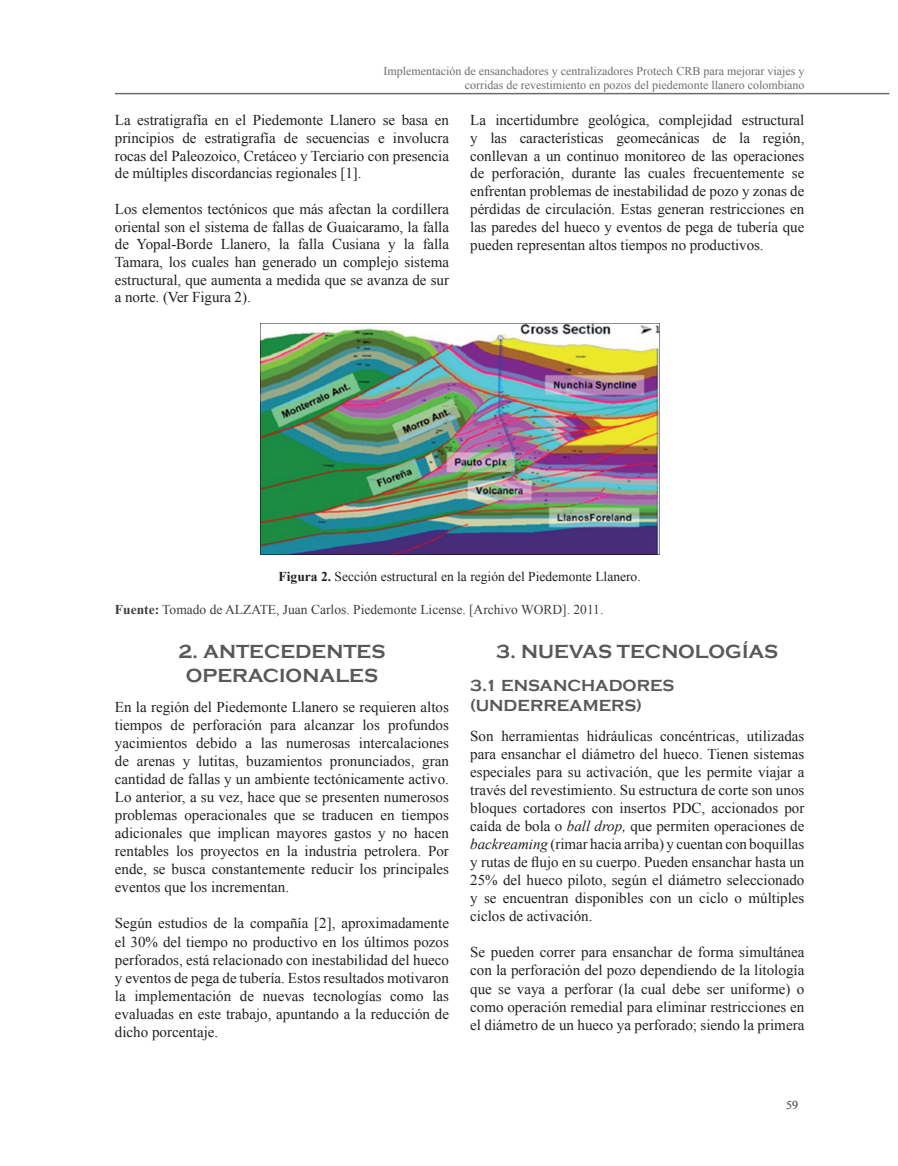
<style>
.page{position:relative;width:898px;height:1166px;background:#fff}
.page>*{position:absolute;margin:0;border:0;box-sizing:border-box;transform-origin:0 0}
.t1{font:700 19.5px/23.4px "Copperplate Gothic";color:#57585a;text-align:center}
.t2{font:700 16.5px/19.8px "Copperplate Gothic";color:#57585a}
.t3{font:15px/18px "Times New Roman";color:#231f20;text-align:justify}
.t4{font:13.5px "Times New Roman";color:#3e3e3f}
.t5{font:13.5px "Times New Roman";color:#231f20}
.t6{font:12px/14.4px "Times New Roman";color:#6c6d70;text-align:right}
.s1{font-weight:700}
.s2{font-style:italic}
</style>
<div class="page">
<hr style="left:115px;top:93px;width:774px;height:1px;background:#6c6d70">
<img style="left:260px;top:323px;width:399px;height:231px">
<p class="t6" style="left:383px;top:63px;width:422px">Implementación de ensanchadores y centralizadores Protech CRB para mejorar viajes y corridas de revestimiento en pozos del piedemonte llanero colombiano</p>
<p class="t3" style="left:115px;top:111px;width:335px">La estratigrafía en el Piedemonte Llanero se basa en principios de estratigrafía de secuencias e involucra rocas del Paleozoico, Cretáceo y Terciario con presencia de múltiples discordancias regionales [1].</p>
<p class="t3" style="left:115px;top:200px;width:335px">Los elementos tectónicos que más afectan la cordillera oriental son el sistema de fallas de Guaicaramo, la falla de Yopal-Borde Llanero, la falla Cusiana y la falla Tamara, los cuales han generado un complejo sistema estructural, que aumenta a medida que se avanza de sur a norte. (Ver Figura 2).</p>
<p class="t3" style="left:470px;top:111px;width:335px">La incertidumbre geológica, complejidad estructural y las características geomecánicas de la región, conllevan a un continuo monitoreo de las operaciones de perforación, durante las cuales frecuentemente se enfrentan problemas de inestabilidad de pozo y zonas de pérdidas de circulación. Estas generan restricciones en las paredes del hueco y eventos de pega de tubería que pueden representan altos tiempos no productivos.</p>
<p class="t5" style="left:278px;top:567px;width:363px"><span class="s1">Figura 2.</span> Sección estructural en la región del Piedemonte Llanero.</p>
<p class="t4" style="left:115px;top:600px;width:490px"><span class="s1">Fuente:</span> Tomado de ALZATE , Juan Carlos. Piedemonte License. [Archivo WORD]. 2011.</p>
<h1 class="t1" style="left:178px;top:640px;width:208px">2. ANTECEDENTES<br>OPERACIONALES</h1>
<p class="t3" style="left:115px;top:697px;width:335px">En la región del Piedemonte Llanero se requieren altos tiempos de perforación para alcanzar los profundos yacimientos debido a las numerosas intercalaciones de arenas y lutitas, buzamientos pronunciados, gran cantidad de fallas y un ambiente tectónicamente activo.<br>Lo anterior, a su vez, hace que se presenten numerosos problemas operacionales que se traducen en tiempos adicionales que implican mayores gastos y no hacen rentables los proyectos en la industria petrolera. Por ende, se busca constantemente reducir los principales eventos que los incrementan.</p>
<p class="t3" style="left:115px;top:913px;width:335px">Según estudios de la compañía [2], aproximadamente el 30% del tiempo no productivo en los últimos pozos perforados, está relacionado con inestabilidad del hueco y eventos de pega de tubería. Estos resultados motivaron la implementación de nuevas tecnologías como las evaluadas en este trabajo, apuntando a la reducción de dicho porcentaje.</p>
<h1 class="t1" style="left:496px;top:640px;width:283px">3. NUEVAS TECNOLOGÍAS</h1>
<p class="t2" style="left:470px;top:675px;width:206px">3.1 ENSANCHADORES (UNDERREAMERS)</p>
<p class="t3" style="left:470px;top:726px;width:335px">Son herramientas hidráulicas concéntricas, utilizadas para ensanchar el diámetro del hueco. Tienen sistemas especiales para su activación, que les permite viajar a través del revestimiento. Su estructura de corte son unos bloques cortadores con insertos PDC, accionados por caída de bola o <span class="s2">ball drop,</span> que permiten operaciones de <span class="s2">backreaming</span> (rimar hacia arriba) y cuentan con boquillas y rutas de flujo en su cuerpo. Pueden ensanchar hasta un 25% del hueco piloto, según el diámetro seleccionado y se encuentran disponibles con un ciclo o múltiples ciclos de activación.</p>
<p class="t3" style="left:470px;top:942px;width:335px">Se pueden correr para ensanchar de forma simultánea con la perforación del pozo dependiendo de la litología que se vaya a perforar (la cual debe ser uniforme) o como operación remedial para eliminar restricciones en el diámetro de un hueco ya perforado; siendo la primera</p>
<p class="t6" style="left:785px;top:1097px;width:13px">59</p>
</div>
